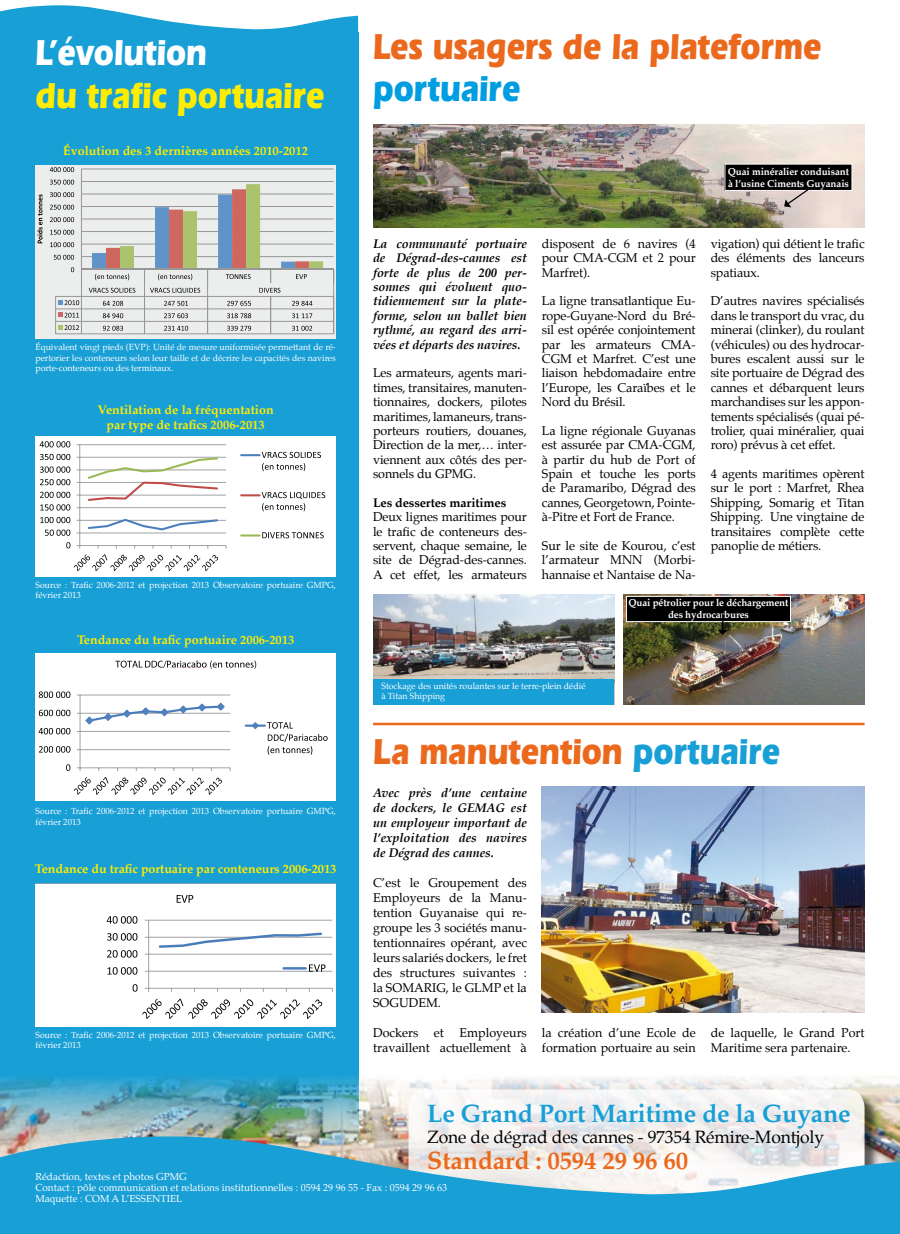
<style>
.page{position:relative;width:900px;height:1234px;background:#fff}
.page>*{position:absolute;margin:0;border:0;box-sizing:border-box;transform-origin:0 0}
.t1{font:700 37.5px "Eras IT Cby BT";color:#eb691c;scale:.85 1}
.t2{font:700 37.5px "Eras IT Cby BT";color:#ffed00;scale:.85 1}
.t3{font:700 37.5px "Eras IT Cby BT";color:#fff;scale:.85 1}
.t4{font:700 37.5px "Eras IT Cby BT";color:#009ee0;scale:.85 1}
.t5{font:700 25px "Palatino";letter-spacing:-.01em;color:#189fd6}
.t6{font:700 25px "Palatino";letter-spacing:-.01em;color:#eb691c}
.t7{font:17.5px "Palatino";letter-spacing:-.01em;color:#000}
.t8{font:12.5px/14.4px "Palatino";letter-spacing:-.01em;color:#000;text-align:justify}
.t9{font:italic 700 12.5px/14.4px "Palatino";letter-spacing:-.01em;color:#000;text-align:justify}
.t10{font:700 12.5px/15px "Palatino";color:#ffed00;text-align:center}
.t11{font:700 12.5px "Palatino";letter-spacing:-.01em;color:#000}
.t12{font:10px/11.2px "Palatino";color:#fff}
.t13{font:700 10px/12px "Palatino";letter-spacing:-.01em;color:#fff;text-align:center}
.t14{font:8.75px/10.5px "Palatino";color:#fff}
.s1{color:#189fd6}
</style>
<div class="page">
<div style="left:0;top:33px;width:358px;height:1182px;background:#189fd6"></div>
<svg style="left:0;top:5px;width:358px;height:28px"></svg>
<img style="left:0;top:1074px;width:900px;height:62px">
<svg style="left:409px;top:1089px;width:456px;height:47px;fill:#f4f2f2"></svg>
<svg style="left:0;top:1136px;width:900px;height:97px;fill:#189fd6"></svg>
<img style="left:542px;top:786px;width:323px;height:226px">
<img style="left:373px;top:594px;width:241px;height:84px">
<img style="left:624px;top:594px;width:241px;height:110px">
<hr style="left:373px;top:722px;width:492px;height:3px;background:#eb691c">
<svg style="left:35px;top:883px;width:301px;height:143px;background:#f4f5f6"></svg>
<svg style="left:35px;top:653px;width:301px;height:147px;background:#f3f4f5"></svg>
<svg style="left:35px;top:436px;width:301px;height:140px;background:#f0f0f0"></svg>
<div style="left:35px;top:165px;width:301px;height:173px;background:#eceded"></div>
<hr style="left:81px;top:168px;width:253px;height:1px;background:#979797">
<hr style="left:81px;top:181px;width:253px;height:1px;background:#979797">
<hr style="left:81px;top:193px;width:253px;height:1px;background:#979797">
<hr style="left:81px;top:206px;width:253px;height:1px;background:#979797">
<hr style="left:81px;top:218px;width:253px;height:1px;background:#979797">
<hr style="left:81px;top:231px;width:253px;height:1px;background:#979797">
<hr style="left:81px;top:244px;width:253px;height:1px;background:#979797">
<hr style="left:81px;top:256px;width:253px;height:1px;background:#979797">
<hr style="left:81px;top:269px;width:253px;height:1px;background:#979797">
<hr style="left:81px;top:169px;width:1px;height:100px;background:#979797">
<hr style="left:56px;top:296px;width:278px;height:1px;background:#979797">
<hr style="left:56px;top:308px;width:278px;height:1px;background:#979797">
<svg style="left:333px;top:270px;width:1px;height:63px"></svg>
<hr style="left:56px;top:333px;width:278px;height:1px;background:#979797">
<hr style="left:56px;top:321px;width:278px;height:1px;background:#979797">
<svg style="left:89px;top:184px;width:234px;height:150px"></svg>
<svg style="left:55px;top:267px;width:27px;height:67px"></svg>
<svg style="left:54px;top:255px;width:20px;height:4px"></svg>
<svg style="left:50px;top:242px;width:24px;height:5px"></svg>
<svg style="left:50px;top:230px;width:24px;height:4px"></svg>
<svg style="left:50px;top:217px;width:24px;height:5px"></svg>
<svg style="left:50px;top:205px;width:24px;height:4px"></svg>
<svg style="left:50px;top:192px;width:24px;height:5px"></svg>
<svg style="left:50px;top:180px;width:24px;height:4px"></svg>
<svg style="left:50px;top:167px;width:24px;height:5px"></svg>
<svg style="left:37px;top:194px;width:5px;height:49px"></svg>
<div style="left:626px;top:596px;width:165px;height:25px;background:#000"></div>
<div style="left:626px;top:596px;width:165px;height:25px;border:1px solid #fff"></div>
<img style="left:373px;top:124px;width:492px;height:103px">
<div style="left:725px;top:164px;width:127px;height:26px;background:#000"></div>
<div style="left:725px;top:164px;width:127px;height:27px;border:1px solid #fff"></div>
<svg style="left:784px;top:189px;width:29px;height:18px"></svg>
<svg style="left:718px;top:619px;width:10px;height:16px"></svg>
<div style="left:373px;top:678px;width:241px;height:26px;background:#189fd6"></div>
<h1 class="t3" style="left:35px;top:29px;width:204px">L’évolution</h1>
<h1 class="t2" style="left:35px;top:72px;width:342px">du trafic portuaire</h1>
<p class="t10" style="left:63px;top:143px;width:246px">Évolution des 3 dernières années 2010-2012</p>
<p class="t14" style="left:35px;top:342px;width:302px;text-align:justify">Équivalent vingt pieds (EVP): Unité de mesure uniformisée permettant de ré&shy;pertorier les conteneurs selon leur taille et de décrire les capacités des navires porte-conteneurs ou des terminaux.</p>
<p class="t10" style="left:98px;top:402px;width:178px">Ventilation de la fréquentation par type de trafics 2006-2013</p>
<p class="t14" style="left:35px;top:579px;width:302px">Source : Trafic 2006-2012 et projection 2013 Observatoire portuaire GMPG, février 2013</p>
<p class="t10" style="left:77px;top:632px;width:219px">Tendance du trafic portuaire 2006-2013</p>
<p class="t14" style="left:35px;top:805px;width:302px">Source : Trafic 2006-2012 et projection 2013 Observatoire portuaire GMPG, février 2013</p>
<p class="t10" style="left:35px;top:861px;width:303px">Tendance du trafic portuaire par conteneurs 2006-2013</p>
<p class="t14" style="left:35px;top:1029px;width:302px">Source : Trafic 2006-2012 et projection 2013 Observatoire portuaire GMPG, février 2013</p>
<h1 class="t1" style="left:373px;top:23px;width:529px">Les usagers de la plateforme</h1>
<h1 class="t4" style="left:373px;top:65px;width:175px">portuaire</h1>
<p class="t13" style="left:728px;top:166px;width:123px;text-align:left">Quai minéralier conduisant à l’usine Ciments Guyanais</p>
<p class="t9" style="left:373px;top:236px;width:155px">La communauté portuaire de Dégrad-des-cannes est forte de plus de 200 per&shy;sonnes qui évoluent quo&shy;tidiennement sur la plate&shy;forme, selon un ballet bien rythmé, au regard des arri&shy;vées et départs des navires.</p>
<p class="t8" style="left:373px;top:366px;width:155px">Les armateurs, agents mari&shy;times, transitaires, manuten&shy;tionnaires, dockers, pilotes maritimes, lamaneurs, trans&shy;porteurs routiers, douanes, Direction de la mer,… inter&shy;viennent aux côtés des per&shy;sonnels du GPMG.</p>
<p class="t11" style="left:373px;top:492px;width:135px">Les dessertes maritimes</p>
<p class="t8" style="left:373px;top:509px;width:155px">Deux lignes maritimes pour le trafic de conteneurs des&shy;servent, chaque semaine, le site de Dégrad-des-cannes.<br>A cet effet, les armateurs</p>
<p class="t8" style="left:542px;top:236px;width:155px">disposent de 6 navires (4 pour CMA-CGM et 2 pour Marfret).</p>
<p class="t8" style="left:542px;top:294px;width:155px">La ligne transatlantique Eu&shy;rope-Guyane-Nord du Bré&shy;sil est opérée conjointement par les armateurs CMA-CGM et Marfret. C’est une liaison hebdomadaire entre l’Europe, les Caraïbes et le Nord du Brésil.</p>
<p class="t8" style="left:542px;top:423px;width:155px">La ligne régionale Guyanas est assurée par CMA-CGM, à partir du hub de Port of Spain et touche les ports de Paramaribo, Dégrad des cannes, Georgetown, Pointe&shy;à-Pitre et Fort de France.</p>
<p class="t8" style="left:542px;top:538px;width:155px">Sur le site de Kourou, c’est l’armateur MNN (Morbi&shy;hannaise et Nantaise de Na-</p>
<p class="t8" style="left:711px;top:236px;width:155px">vigation) qui détient le trafic des éléments des lanceurs spatiaux.</p>
<p class="t8" style="left:711px;top:294px;width:155px">D’autres navires spécialisés dans le transport du vrac, du minerai (clinker), du roulant (véhicules) ou des hydrocar&shy;bures escalent aussi sur le site portuaire de Dégrad des cannes et débarquent leurs marchandises sur les appon&shy;tements spécialisés (quai pé&shy;trolier, quai minéralier, quai roro) prévus à cet effet.</p>
<p class="t8" style="left:711px;top:466px;width:155px">4 agents maritimes opèrent sur le port : Marfret, Rhea Shipping, Somarig et Titan Shipping. Une vingtaine de transitaires complète cette panoplie de métiers.</p>
<p class="t13" style="left:628px;top:596px;width:161px">Quai pétrolier pour le déchargement des hydrocarbures</p>
<p class="t14" style="left:381px;top:680px;width:206px">Stockage des unités roulantes sur le terre-plein dédié à Titan Shipping</p>
<h1 class="t1" style="left:373px;top:728px;width:481px">La manutention <span class="s1">portuaire</span></h1>
<p class="t9" style="left:373px;top:785px;width:155px;line-height:15px">Avec près d’une centaine de dockers, le GEMAG est un employeur important de l’exploitation des navires de Dégrad des cannes.</p>
<p class="t8" style="left:373px;top:875px;width:155px;line-height:15px">C’est le Groupement des Employeurs de la Manu&shy;tention Guyanaise qui re&shy;groupe les 3 sociétés manu&shy;tentionnaires opérant, avec leurs salariés dockers, le fret des structures suivantes : la SOMARIG, le GLMP et la SOGUDEM.</p>
<p class="t8" style="left:373px;top:1025px;width:155px;line-height:15px">Dockers et Employeurs travaillent actuellement à</p>
<p class="t8" style="left:542px;top:1025px;width:155px;line-height:15px">la création d’une Ecole de formation portuaire au sein</p>
<p class="t8" style="left:711px;top:1025px;width:155px;line-height:15px">de laquelle, le Grand Port<br>Maritime sera partenaire.</p>
<h2 class="t5" style="left:427px;top:1091px;width:425px">Le Grand Port Maritime de la Guyane</h2>
<h3 class="t7" style="left:427px;top:1122px;width:398px">Zone de dégrad des cannes - 97354 Rémire-Montjoly</h3>
<h2 class="t6" style="left:427px;top:1138px;width:262px">Standard : 0594 29 96 60</h2>
<p class="t12" style="left:35px;top:1170px;width:413px">Rédaction, textes et photos GPMG<br>Contact : pôle communication et relations institutionnelles : 0594 29 96 55 - Fax : 0594 29 96 63<br>Maquette : COM A L’ESSENTIEL</p>
</div>
